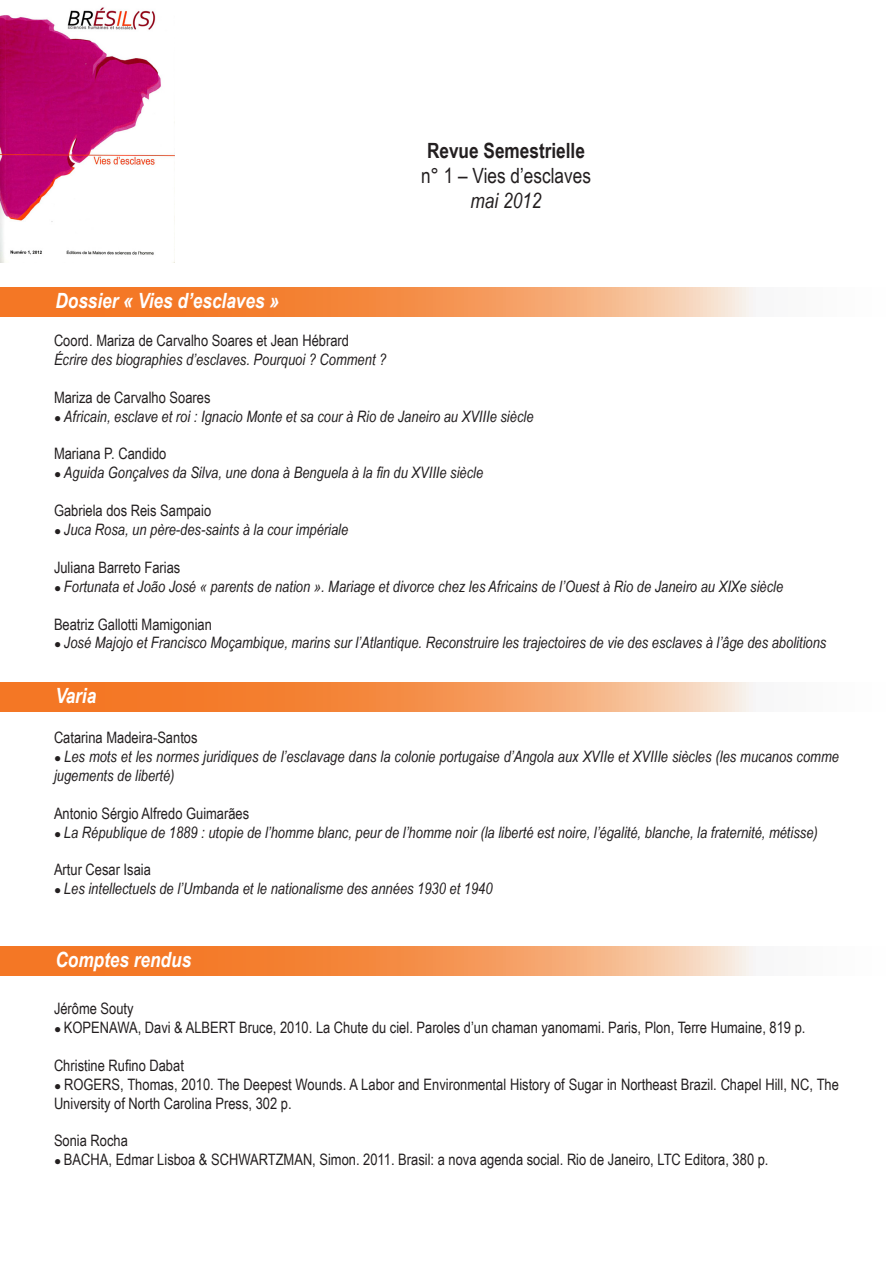
<style>
.page{position:relative;width:893px;height:1263px;background:#fff}
.page>*{position:absolute;margin:0;border:0;box-sizing:border-box;transform-origin:0 0}
.t1{font:italic 700 21px "Arial Narrow";color:#fff}
.t2{font:21px "Arial Narrow";color:#231f20}
.t3{font:700 21px "Arial Narrow";color:#231f20}
.t4{font:italic 21px "Arial Narrow";color:#231f20}
.t5{font:italic 15.75px/18.9px "Arial Narrow";color:#231f20}
.t6{font:15.75px/18.9px "Arial Narrow";color:#231f20}
.s1{font-style:normal;font-size:12px}
.s2{font-size:12px}
</style>
<div class="page">
<svg style="left:0;top:287px;width:753px;height:29px;background:#f49757"></svg>
<svg style="left:0;top:682px;width:753px;height:29px;background:#f49757"></svg>
<svg style="left:0;top:946px;width:753px;height:29px;background:#f49757"></svg>
<img style="left:0;top:7px;width:174px;height:256px">
<p class="t1" style="left:55px;top:285px;width:225px">Dossier « Vies d’esclaves »</p>
<p class="t3" style="left:427px;top:134px;width:159px">Revue Semestrielle</p>
<p class="t2" style="left:421px;top:160px;width:171px">n° 1 – Vies d’esclaves</p>
<p class="t4" style="left:471px;top:186px;width:72px">mai 2012</p>
<p class="t6" style="left:54px;top:330px;width:297px">Coord. Mariza de Carvalho Soares et Jean Hébrard</p>
<p class="t5" style="left:54px;top:350px;width:334px">Écrire des biographies d’esclaves. Pourquoi ? Comment ?</p>
<p class="t6" style="left:54px;top:387px;width:158px">Mariza de Carvalho Soares</p>
<p class="t5" style="left:54px;top:406px;width:481px"><span class="s1">●</span> Africain, esclave et roi : Ignacio Monte et sa cour à Rio de Janeiro au XVIIIe siècle</p>
<p class="t6" style="left:54px;top:444px;width:114px">Mariana P. Candido</p>
<p class="t5" style="left:54px;top:463px;width:431px"><span class="s1">●</span> Aguida Gonçalves da Silva, une dona à Benguela à la fin du XVIIIe siècle</p>
<p class="t6" style="left:54px;top:500px;width:159px">Gabriela dos Reis Sampaio</p>
<p class="t5" style="left:54px;top:520px;width:296px"><span class="s1">●</span> Juca Rosa, un père-des-saints à la cour impériale</p>
<p class="t6" style="left:54px;top:557px;width:128px">Juliana Barreto Farias</p>
<p class="t5" style="left:54px;top:576px;width:731px"><span class="s1">●</span> Fortunata et João José « parents de nation ». Mariage et divorce chez les Africains de l’Ouest à Rio de Janeiro au XIXe siècle</p>
<p class="t6" style="left:54px;top:614px;width:159px">Beatriz Gallotti Mamigonian</p>
<p class="t5" style="left:54px;top:633px;width:774px"><span class="s1">●</span> José Majojo et Francisco Moçambique, marins sur l’Atlantique. Reconstruire les trajectoires de vie des esclaves à l’âge des abolitions</p>
<p class="t1" style="left:55px;top:680px;width:42px">Varia</p>
<p class="t6" style="left:54px;top:727px;width:145px">Catarina Madeira-Santos</p>
<p class="t5" style="left:54px;top:747px;width:786px"><span class="s1">●</span> Les mots et les normes juridiques de l’esclavage dans la colonie portugaise d’Angola aux XVIIe et XVIIIe siècles (les mucanos comme jugements de liberté)</p>
<p class="t6" style="left:54px;top:803px;width:197px">Antonio Sérgio Alfredo Guimarães</p>
<p class="t5" style="left:54px;top:822px;width:765px"><span class="s1">●</span> La République de 1889 : utopie de l’homme blanc, peur de l’homme noir (la liberté est noire, l’égalité, blanche, la fraternité, métisse)</p>
<p class="t6" style="left:54px;top:860px;width:98px">Artur Cesar Isaia</p>
<p class="t5" style="left:54px;top:879px;width:440px"><span class="s1">●</span> Les intellectuels de l’Umbanda et le nationalisme des années 1930 et 1940</p>
<p class="t1" style="left:55px;top:944px;width:137px">Comptes rendus</p>
<p class="t6" style="left:54px;top:998px;width:81px">Jérôme Souty</p>
<p class="t6" style="left:54px;top:1017px;width:753px"><span class="s2">●</span> KOPENAWA, Davi &amp; ALBERT Bruce, 2010. La Chute du ciel. Paroles d’un chaman yanomami. Paris, Plon, Terre Humaine, 819 p.</p>
<p class="t6" style="left:54px;top:1055px;width:131px">Christine Rufino Dabat</p>
<p class="t6" style="left:54px;top:1074px;width:786px"><span class="s2">●</span> ROGERS, Thomas, 2010. The Deepest Wounds. A Labor and Environmental History of Sugar in Northeast Brazil. Chapel Hill, NC, The<br>University of North Carolina Press, 302 p.</p>
<p class="t6" style="left:54px;top:1131px;width:75px">Sonia Rocha</p>
<p class="t6" style="left:54px;top:1150px;width:716px"><span class="s2">●</span> BACHA, Edmar Lisboa &amp; SCHWARTZMAN, Simon. 2011. Brasil: a nova agenda social. Rio de Janeiro, LTC Editora, 380 p.</p>
</div>
